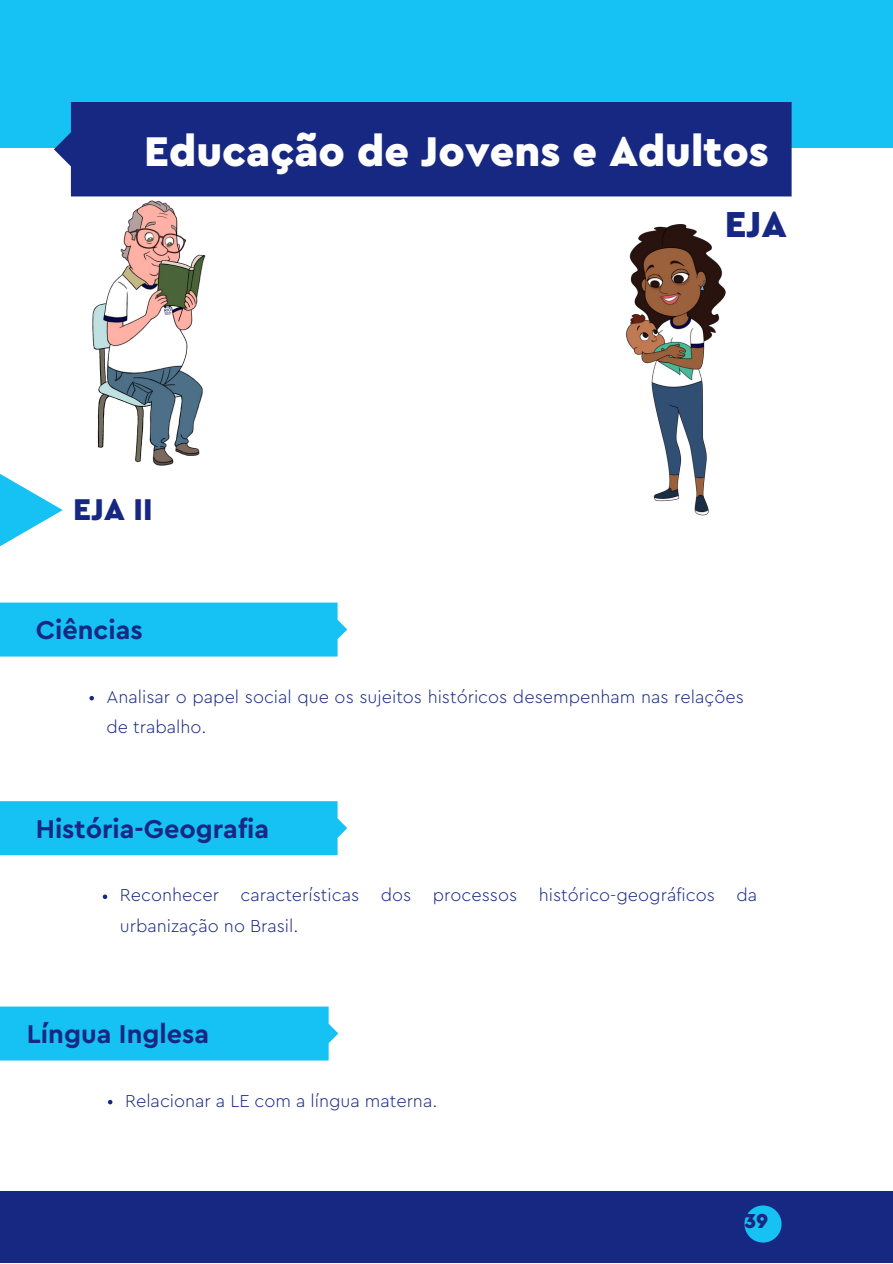
<style>
.page{position:relative;width:893px;height:1264px;background:#fff}
.page>*{position:absolute;margin:0;border:0;box-sizing:border-box;transform-origin:0 0}
.t1{font:900 43.5px "Cera Pro";color:#fff}
.t2{font:900 37.8px "Cera Pro";color:#172883}
.t3{font:900 31.5px "Cera Pro";color:#172883}
.t4{font:700 27px "Cera Pro";color:#172883}
.t5{font:900 21.15px "Cera Pro";color:#172883}
.t6{font:300 18px/30.3px "Cera Pro";color:#172883}
</style>
<div class="page">
<div style="left:0;top:0;width:892px;height:147px;background:#16c1f3"></div>
<div style="left:0;top:1190px;width:892px;height:72px;background:#172883"></div>
<div style="left:70px;top:102px;width:721px;height:76px;background:#172883"></div>
<svg style="left:0;top:491px;width:63px;height:55px"></svg>
<div style="left:744px;top:1205px;width:37px;height:37px;background:#16c1f3;border-radius:50%"></div>
<img style="left:422px;top:178px;width:370px;height:338px">
<img style="left:0;top:125px;width:422px;height:366px">
<div style="left:0;top:801px;width:347px;height:54px;background:#16c1f3"></div>
<svg style="left:103px;top:894px;width:4px;height:5px"></svg>
<div style="left:0;top:1006px;width:338px;height:54px;background:#16c1f3"></div>
<svg style="left:108px;top:1099px;width:4px;height:5px"></svg>
<div style="left:0;top:602px;width:347px;height:54px;background:#16c1f3"></div>
<svg style="left:89px;top:696px;width:5px;height:4px"></svg>
<h1 class="t1" style="left:144px;top:131px;width:626px">Educação de Jovens e Adultos</h1>
<h2 class="t2" style="left:724px;top:207px;width:63px">EJA</h2>
<h3 class="t3" style="left:73px;top:494px;width:81px">EJA II</h3>
<h3 class="t4" style="left:36px;top:617px;width:108px">Ciências</h3>
<p class="t6" style="left:106px;top:682px;width:639px">Analisar o papel social que os sujeitos históricos desempenham nas relações de trabalho.</p>
<h3 class="t4" style="left:36px;top:816px;width:235px">História-Geografia</h3>
<p class="t6" style="left:120px;top:880px;width:638px">Reconhecer características dos processos histórico-geográficos da urbanização no Brasil.</p>
<h3 class="t4" style="left:27px;top:1021px;width:184px">Língua Inglesa</h3>
<p class="t6" style="left:125px;top:1085px;width:314px">Relacionar a LE com a língua materna.</p>
<p class="t5" style="left:744px;top:1210px;width:25px">39</p>
</div>
